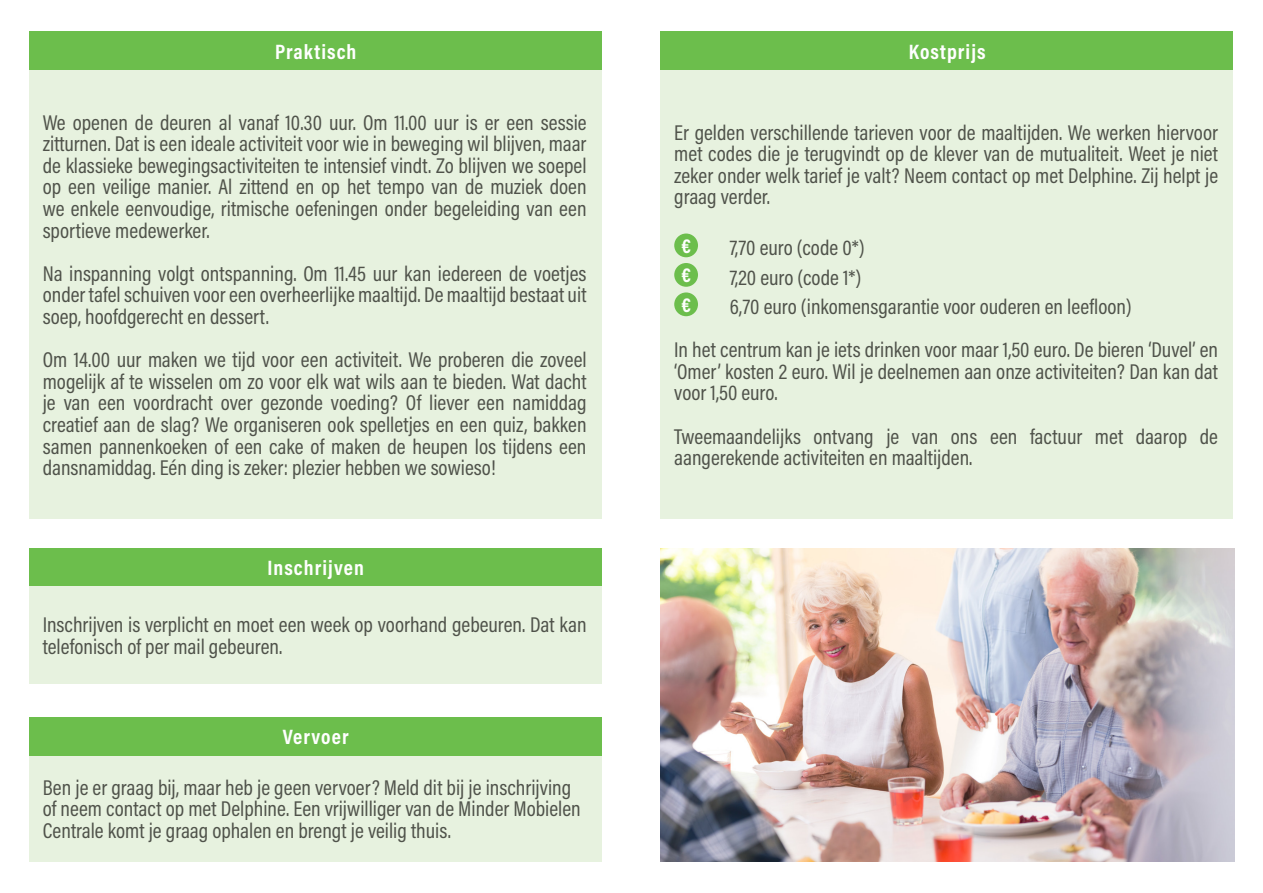
<style>
.page{position:relative;width:1263px;height:893px;background:#fff}
.page>*{position:absolute;margin:0;border:0;box-sizing:border-box;transform-origin:0 0}
.Body_copy{font:21.6px/21.6px "Acumin Pro Cond";color:#4f524a;text-align:justify}
.t1{font:700 21px "Acumin Pro Cond";letter-spacing:.05em;color:#fff}
.t2{font:700 20.55px "Acumin Pro Cond";color:#fff}
</style>
<div class="page">
<div style="left:29px;top:32px;width:572px;height:38px;background:#6cbe4c"></div>
<div style="left:29px;top:70px;width:572px;height:449px;background:#e7f2df"></div>
<div style="left:29px;top:548px;width:572px;height:38px;background:#6cbe4c"></div>
<div style="left:29px;top:586px;width:572px;height:98px;background:#e7f2df"></div>
<div style="left:29px;top:717px;width:572px;height:39px;background:#6cbe4c"></div>
<div style="left:29px;top:756px;width:572px;height:105px;background:#e7f2df"></div>
<div style="left:660px;top:32px;width:573px;height:38px;background:#6cbe4c"></div>
<div style="left:660px;top:70px;width:573px;height:449px;background:#e7f2df"></div>
<div style="left:674px;top:234px;width:24px;height:23px;background:#6cbe4c;border-radius:50%"></div>
<div style="left:674px;top:263px;width:24px;height:24px;background:#6cbe4c;border-radius:50%"></div>
<div style="left:674px;top:292px;width:24px;height:24px;background:#6cbe4c;border-radius:50%"></div>
<img style="left:660px;top:548px;width:574px;height:313px">
<p class="t1" style="left:275px;top:38px;width:83px">Praktisch</p>
<p class="Body_copy" style="left:43px;top:111px;width:545px">We openen de deuren al vanaf 10.30 uur. Om 11.00 uur is er een sessie zitturnen. Dat is een ideale activiteit voor wie in beweging wil blijven, maar de klassieke bewegingsactiviteiten te intensief vindt. Zo blijven we soepel op een veilige manier. Al zittend en op het tempo van de muziek doen we enkele eenvoudige, ritmische oefeningen onder begeleiding van een sportieve medewerker.</p>
<p class="Body_copy" style="left:43px;top:262px;width:545px">Na inspanning volgt ontspanning. Om 11.45 uur kan iedereen de voetjes onder tafel schuiven voor een overheerlijke maaltijd. De maaltijd bestaat uit soep, hoofdgerecht en dessert.</p>
<p class="Body_copy" style="left:43px;top:348px;width:545px">Om 14.00 uur maken we tijd voor een activiteit. We proberen die zoveel mogelijk af te wisselen om zo voor elk wat wils aan te bieden. Wat dacht je van een voordracht over gezonde voeding? Of liever een namiddag creatief aan de slag? We organiseren ook spelletjes en een quiz, bakken samen pannenkoeken of een cake of maken de heupen los tijdens een dansnamiddag. Eén ding is zeker: plezier hebben we sowieso!</p>
<p class="t1" style="left:268px;top:554px;width:98px">Inschrijven</p>
<p class="Body_copy" style="left:43px;top:613px;width:545px">Inschrijven is verplicht en moet een week op voorhand gebeuren. Dat kan telefonisch of per mail gebeuren.</p>
<p class="t1" style="left:283px;top:723px;width:67px">Vervoer</p>
<p class="Body_copy" style="left:43px;top:776px;width:530px">Ben je er graag bij, maar heb je geen vervoer? Meld dit bij je inschrijving</p>
<p class="Body_copy" style="left:43px;top:798px;width:539px">of neem contact op met Delphine. Een vrijwilliger van de Minder Mobielen</p>
<p class="Body_copy" style="left:43px;top:819px;width:410px">Centrale komt je graag ophalen en brengt je veilig thuis.</p>
<p class="t1" style="left:909px;top:38px;width:78px">Kostprijs</p>
<p class="Body_copy" style="left:674px;top:121px;width:545px">Er gelden verschillende tarieven voor de maaltijden. We werken hiervoor met codes die je terugvindt op de klever van de mutualiteit. Weet je niet zeker onder welk tarief je valt? Neem contact op met Delphine. Zij helpt je graag verder.</p>
<p class="Body_copy" style="left:730px;top:237px;width:136px">7,70 euro (code 0*)</p>
<p class="Body_copy" style="left:730px;top:266px;width:133px">7,20 euro (code 1*)</p>
<p class="Body_copy" style="left:730px;top:295px;width:403px">6,70 euro (inkomensgarantie voor ouderen en leefloon)</p>
<p class="Body_copy" style="left:674px;top:338px;width:545px">In het centrum kan je iets drinken voor maar 1,50 euro. De bieren ‘Duvel’ en ‘Omer’ kosten 2 euro. Wil je deelnemen aan onze activiteiten? Dan kan dat voor 1,50 euro.</p>
<p class="Body_copy" style="left:674px;top:425px;width:545px">Tweemaandelijks ontvang je van ons een factuur met daarop de aangerekende activiteiten en maaltijden.</p>
<p class="t2" style="left:681px;top:232px;width:11px">€</p>
<p class="t2" style="left:681px;top:262px;width:11px">€</p>
<p class="t2" style="left:681px;top:291px;width:11px">€</p>
</div>
